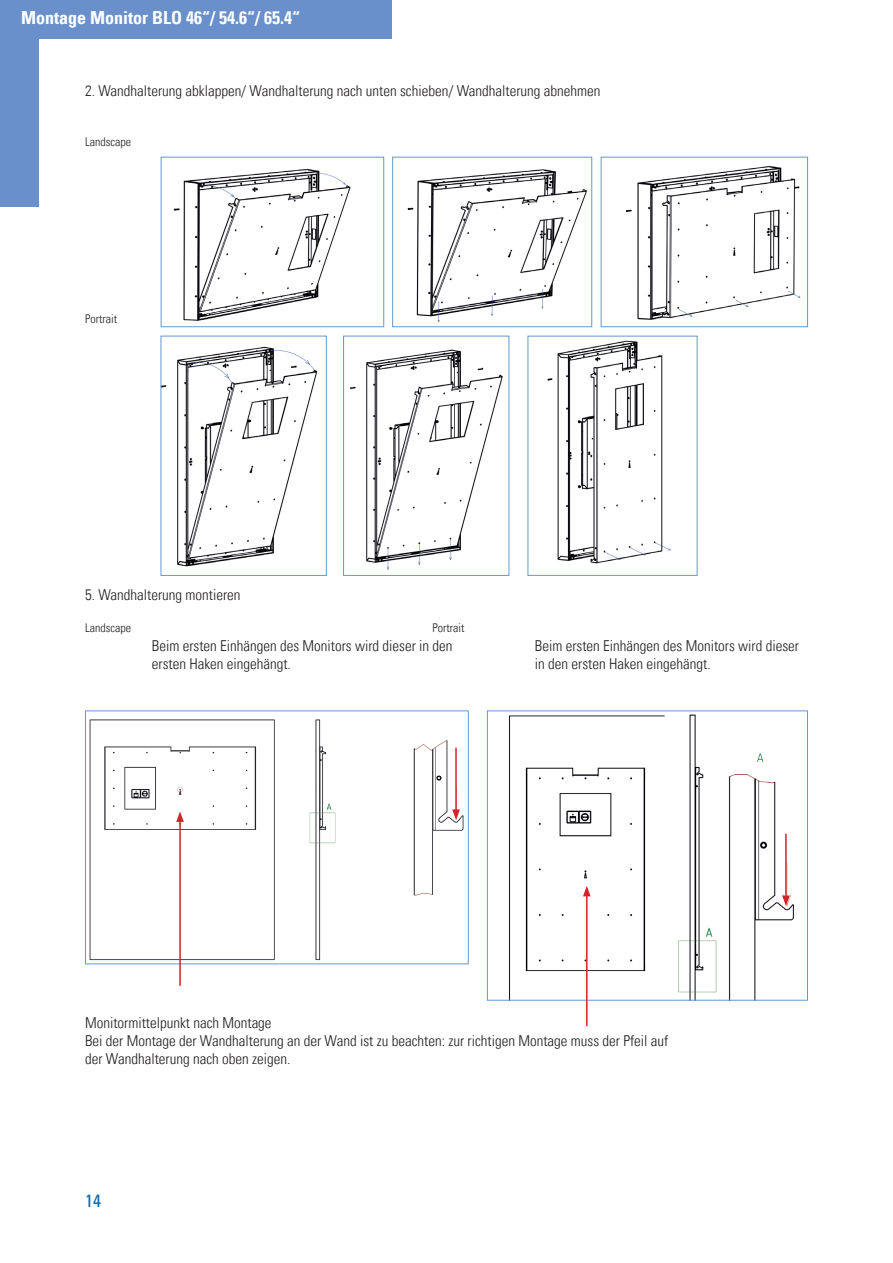
<style>
.page{position:relative;width:893px;height:1263px;background:#fff}
.page>*{position:absolute;margin:0;border:0;box-sizing:border-box;transform-origin:0 0}
.t1{font:18px "Univers Com 67 Bold Cond";color:#fff}
.t2{font:condensed 18px "Univers Com 57";color:#0166b3}
.t3{font:15px/18px "Univers Com 47 Light Cond";color:#231f20}
.t4{font:12px "Univers Com 47 Light Cond";color:#231f20}
</style>
<div class="page">
<div style="left:0;top:0;width:391px;height:38px;background:#6990ca"></div>
<div style="left:0;top:32px;width:38px;height:175px;background:#6990ca"></div>
<img style="left:163px;top:346px;width:155px;height:221px">
<div style="left:161px;top:336px;width:166px;height:240px;border:1px solid #6599d1"></div>
<img style="left:350px;top:349px;width:153px;height:221px">
<div style="left:343px;top:336px;width:166px;height:240px;border:1px solid #6599d1"></div>
<img style="left:547px;top:340px;width:124px;height:224px">
<div style="left:528px;top:336px;width:169px;height:240px;border:1px solid #6599d1"></div>
<img style="left:508px;top:714px;width:286px;height:285px">
<div style="left:487px;top:710px;width:321px;height:291px;border:1px solid #6599d1"></div>
<hr style="left:586px;top:894px;width:2px;height:132px;background:#d1232a">
<svg style="left:583px;top:886px;width:8px;height:10px"></svg>
<img style="left:626px;top:165px;width:175px;height:155px">
<div style="left:601px;top:157px;width:207px;height:170px;border:1px solid #6599d1"></div>
<img style="left:407px;top:169px;width:180px;height:154px">
<div style="left:392px;top:157px;width:200px;height:170px;border:1px solid #6599d1"></div>
<img style="left:173px;top:168px;width:178px;height:153px">
<div style="left:161px;top:157px;width:223px;height:170px;border:1px solid #6599d1"></div>
<img style="left:89px;top:719px;width:375px;height:242px">
<div style="left:85px;top:710px;width:384px;height:254px;border:1px solid #6599d1"></div>
<hr style="left:179px;top:820px;width:2px;height:166px;background:#d1232a">
<svg style="left:176px;top:811px;width:8px;height:11px"></svg>
<hr style="left:455px;top:748px;width:2px;height:64px;background:#d1232a">
<svg style="left:452px;top:809px;width:8px;height:11px"></svg>
<hr style="left:785px;top:834px;width:2px;height:64px;background:#d1232a">
<svg style="left:782px;top:895px;width:8px;height:11px"></svg>
<p class="t1" style="left:21px;top:6px;width:280px">Montage Monitor BLO 46“/ 54.6“/ 65.4“</p>
<p class="t3" style="left:85px;top:82px;width:517px">2. Wandhalterung abklappen/ Wandhalterung nach unten schieben/ Wandhalterung abnehmen</p>
<p class="t4" style="left:85px;top:135px;width:47px">Landscape</p>
<p class="t4" style="left:85px;top:311px;width:33px">Portrait</p>
<p class="t3" style="left:85px;top:586px;width:157px">5. Wandhalterung montieren</p>
<p class="t4" style="left:85px;top:621px;width:47px">Landscape</p>
<p class="t4" style="left:432px;top:621px;width:33px">Portrait</p>
<p class="t3" style="left:152px;top:636px;width:302px">Beim ersten Einhängen des Monitors wird dieser in den ersten Haken eingehängt.</p>
<p class="t3" style="left:535px;top:636px;width:266px">Beim ersten Einhängen des Monitors wird dieser in den ersten Haken eingehängt.</p>
<p class="t3" style="left:85px;top:1014px;width:188px">Monitormittelpunkt nach Montage</p>
<p class="t3" style="left:85px;top:1032px;width:585px">Bei der Montage der Wandhalterung an der Wand ist zu beachten: zur richtigen Montage muss der Pfeil auf</p>
<p class="t3" style="left:85px;top:1050px;width:207px">der Wandhalterung nach oben zeigen.</p>
<p class="t2" style="left:85px;top:1189px;width:17px">14</p>
</div>
